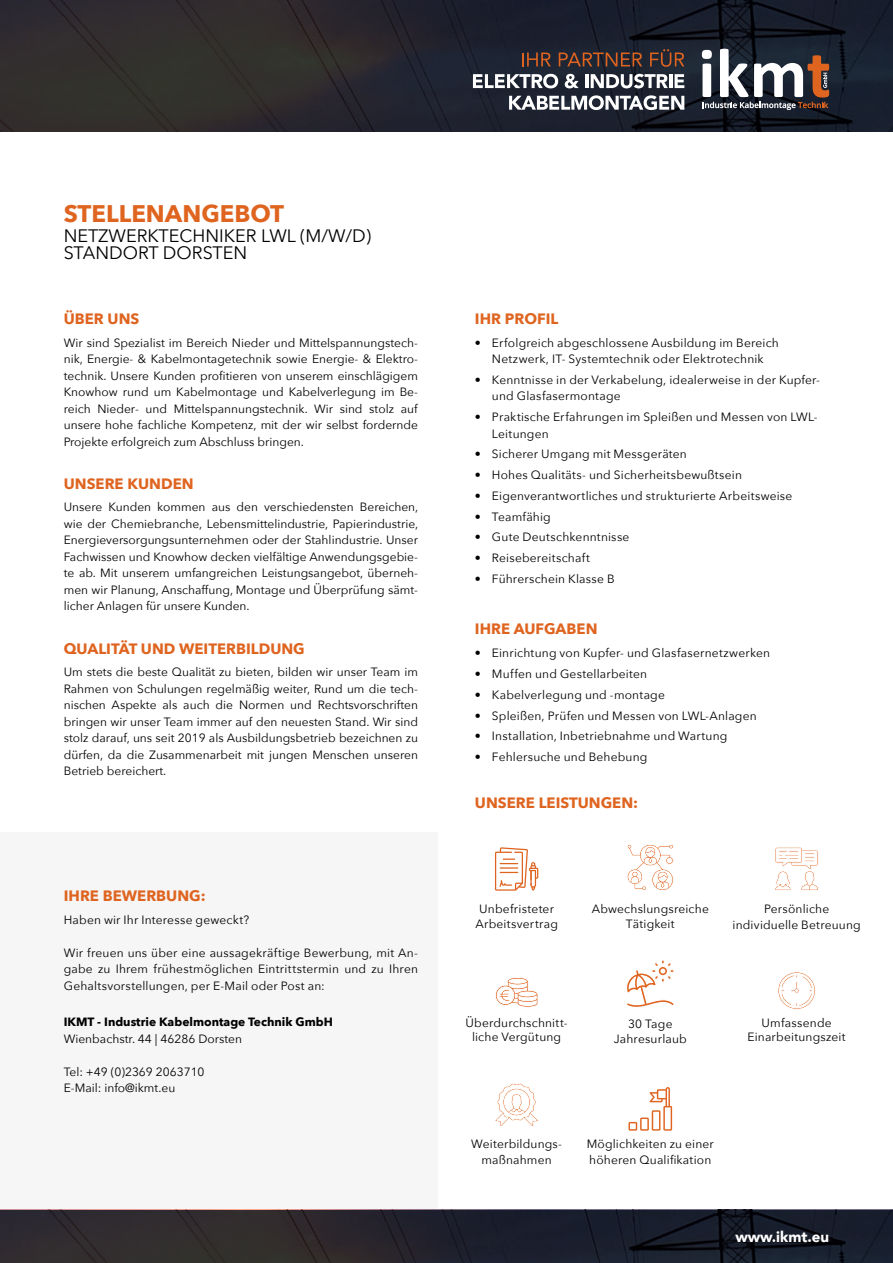
<style>
.page{position:relative;width:893px;height:1263px;background:#fff}
.page>*{position:absolute;margin:0;border:0;box-sizing:border-box;transform-origin:0 0}
.t1{font:700 24px "Avenir Next";color:#df6420}
.t2{font:18px/16.5px "Avenir Next";color:#000}
.t3{font:700 15px "Avenir Next";color:#df6420}
.t4{font:900 15px "Avenir";color:#fff}
.t5{font:12px/16.5px "Avenir Next";letter-spacing:.015em;color:#000;text-align:center}
.t6{font:700 12px "Avenir Next";color:#000}
</style>
<div class="page">
<div style="left:1px;top:832px;width:437px;height:431px;background:#f6f6f6"></div>
<svg style="left:0;top:0;width:893px;height:132px;background:#25262c"></svg>
<svg style="left:0;top:1210px;width:893px;height:53px;background:#22232b"></svg>
<svg style="left:702px;top:49px;width:127px;height:61px"></svg>
<svg style="left:522px;top:53px;width:29px;height:13px"></svg>
<svg style="left:559px;top:53px;width:83px;height:13px"></svg>
<svg style="left:650px;top:49px;width:34px;height:18px"></svg>
<svg style="left:473px;top:74px;width:85px;height:14px"></svg>
<svg style="left:565px;top:74px;width:14px;height:14px"></svg>
<hr style="left:585px;top:74px;width:3px;height:14px;background:#fff">
<svg style="left:591px;top:74px;width:77px;height:14px"></svg>
<hr style="left:669px;top:74px;width:3px;height:14px;background:#fff">
<svg style="left:675px;top:74px;width:9px;height:14px"></svg>
<svg style="left:509px;top:95px;width:175px;height:15px"></svg>
<svg style="left:495px;top:847px;width:43px;height:44px"></svg>
<svg style="left:495px;top:977px;width:43px;height:30px"></svg>
<svg style="left:627px;top:844px;width:47px;height:47px"></svg>
<svg style="left:627px;top:960px;width:47px;height:47px"></svg>
<svg style="left:495px;top:1083px;width:44px;height:43px"></svg>
<svg style="left:775px;top:847px;width:43px;height:44px"></svg>
<svg style="left:778px;top:972px;width:38px;height:37px"></svg>
<svg style="left:628px;top:1087px;width:44px;height:44px"></svg>
<h1 class="t1" style="left:64px;top:192px;width:222px">STELLENANGEBOT</h1>
<h2 class="t2" style="left:64px;top:227px;width:309px">NETZWERKTECHNIKER LWL (M/W/D)<br>STANDORT DORSTEN</h2>
<p class="t3" style="left:64px;top:306px;width:77px">ÜBER UNS</p>
<p class="t5" style="left:64px;top:334px;width:356px;text-align:justify">Wir sind Spezialist im Bereich Nieder und Mittelspannungstech&shy;nik, Energie- &amp; Kabelmontagetechnik sowie Energie- &amp; Elektro&shy;technik. Unsere Kunden profitieren von unserem einschlägigem Knowhow rund um Kabelmontage und Kabelverlegung im Be&shy;reich Nieder- und Mittelspannungstechnik. Wir sind stolz auf unsere hohe fachliche Kompetenz, mit der wir selbst fordernde Projekte erfolgreich zum Abschluss bringen.</p>
<p class="t3" style="left:64px;top:471px;width:131px">UNSERE KUNDEN</p>
<p class="t5" style="left:64px;top:498px;width:356px;text-align:justify">Unsere Kunden kommen aus den verschiedensten Bereichen, wie der Chemiebranche, Lebensmittelindustrie, Papierindustrie, Energieversorgungsunternehmen oder der Stahlindustrie. Unser Fachwissen und Knowhow decken vielfältige Anwendungsgebie&shy;te ab. Mit unserem umfangreichen Leistungsangebot, überneh&shy;men wir Planung, Anschaffung, Montage und Überprüfung sämt&shy;licher Anlagen für unsere Kunden.</p>
<p class="t3" style="left:64px;top:635px;width:243px">QUALITÄT UND WEITERBILDUNG</p>
<p class="t5" style="left:64px;top:663px;width:356px;text-align:justify">Um stets die beste Qualität zu bieten, bilden wir unser Team im Rahmen von Schulungen regelmäßig weiter, Rund um die tech&shy;nischen Aspekte als auch die Normen und Rechtsvorschriften bringen wir unser Team immer auf den neuesten Stand. Wir sind stolz darauf, uns seit 2019 als Ausbildungsbetrieb bezeichnen zu dürfen, da die Zusammenarbeit mit jungen Menschen unseren Betrieb bereichert.</p>
<p class="t3" style="left:64px;top:883px;width:143px">IHRE BEWERBUNG:</p>
<p class="t5" style="left:64px;top:911px;width:187px">Haben wir Ihr Interesse geweckt?</p>
<p class="t5" style="left:64px;top:944px;width:356px;text-align:justify">Wir freuen uns über eine aussagekräftige Bewerbung, mit An&shy;gabe zu Ihrem frühestmöglichen Eintrittstermin und zu Ihren Gehaltsvorstellungen, per E-Mail oder Post an:</p>
<p class="t6" style="left:64px;top:1012px;width:271px">IKMT - Industrie Kabelmontage Technik GmbH</p>
<p class="t5" style="left:64px;top:1030px;width:180px">Wienbachstr. 44 | 46286 Dorsten</p>
<p class="t5" style="left:64px;top:1063px;width:142px;text-align:left">Tel: +49 (0)2369 2063710<br>E-Mail: info@ikmt.eu</p>
<p class="t3" style="left:475px;top:306px;width:85px">IHR PROFIL</p>
<p class="t5" style="left:475px;top:334px;width:305px">• Erfolgreich abgeschlossene Ausbildung im Bereich<br>Netzwerk, IT- Systemtechnik oder Elektrotechnik</p>
<p class="t5" style="left:492px;top:371px;width:330px;text-align:left;text-indent:-17px">• Kenntnisse in der Verkabelung, idealerweise in der Kupfer&shy;und Glasfasermontage</p>
<p class="t5" style="left:492px;top:408px;width:327px;text-align:left;text-indent:-17px">• Praktische Erfahrungen im Spleißen und Messen von LWL-<br>Leitungen</p>
<p class="t5" style="left:475px;top:445px;width:213px">• Sicherer Umgang mit Messgeräten</p>
<p class="t5" style="left:475px;top:466px;width:268px">• Hohes Qualitäts- und Sicherheitsbewußtsein</p>
<p class="t5" style="left:475px;top:487px;width:319px">• Eigenverantwortliches und strukturierte Arbeitsweise</p>
<p class="t5" style="left:475px;top:508px;width:77px">• Teamfähig</p>
<p class="t5" style="left:475px;top:528px;width:156px">• Gute Deutschkenntnisse</p>
<p class="t5" style="left:475px;top:549px;width:116px">• Reisebereitschaft</p>
<p class="t5" style="left:475px;top:570px;width:141px">• Führerschein Klasse B</p>
<p class="t3" style="left:475px;top:616px;width:124px">IHRE AUFGABEN</p>
<p class="t5" style="left:475px;top:644px;width:297px">• Einrichtung von Kupfer- und Glasfasernetzwerken</p>
<p class="t5" style="left:475px;top:665px;width:174px">• Muffen und Gestellarbeiten</p>
<p class="t5" style="left:475px;top:686px;width:191px">• Kabelverlegung und -montage</p>
<p class="t5" style="left:475px;top:707px;width:283px">• Spleißen, Prüfen und Messen von LWL-Anlagen</p>
<p class="t5" style="left:475px;top:727px;width:254px">• Installation, Inbetriebnahme und Wartung</p>
<p class="t5" style="left:475px;top:748px;width:174px">• Fehlersuche und Behebung</p>
<p class="t3" style="left:475px;top:790px;width:165px">UNSERE LEISTUNGEN:</p>
<p class="t5" style="left:475px;top:901px;width:84px;line-height:14.7px">Unbefristeter<br>Arbeitsvertrag</p>
<p class="t5" style="left:592px;top:901px;width:119px;line-height:14.7px">Abwechslungsreiche<br>Tätigkeit</p>
<p class="t5" style="left:733px;top:900px;width:130px">Persönliche individuelle Betreuung</p>
<p class="t5" style="left:465px;top:1016px;width:104px;line-height:13.5px">Überdurchschnitt&shy;liche Vergütung</p>
<p class="t5" style="left:614px;top:1016px;width:74px;line-height:14.7px">30 Tage<br>Jahresurlaub</p>
<p class="t5" style="left:748px;top:1016px;width:100px;line-height:13.2px">Umfassende<br>Einarbeitungszeit</p>
<p class="t5" style="left:471px;top:1135px;width:92px">Weiterbildungs&shy;maßnahmen</p>
<p class="t5" style="left:587px;top:1135px;width:129px;text-align:left">Möglichkeiten zu einer höheren Qualifikation</p>
<p class="t4" style="left:735px;top:1224px;width:95px">www.ikmt.eu</p>
</div>
